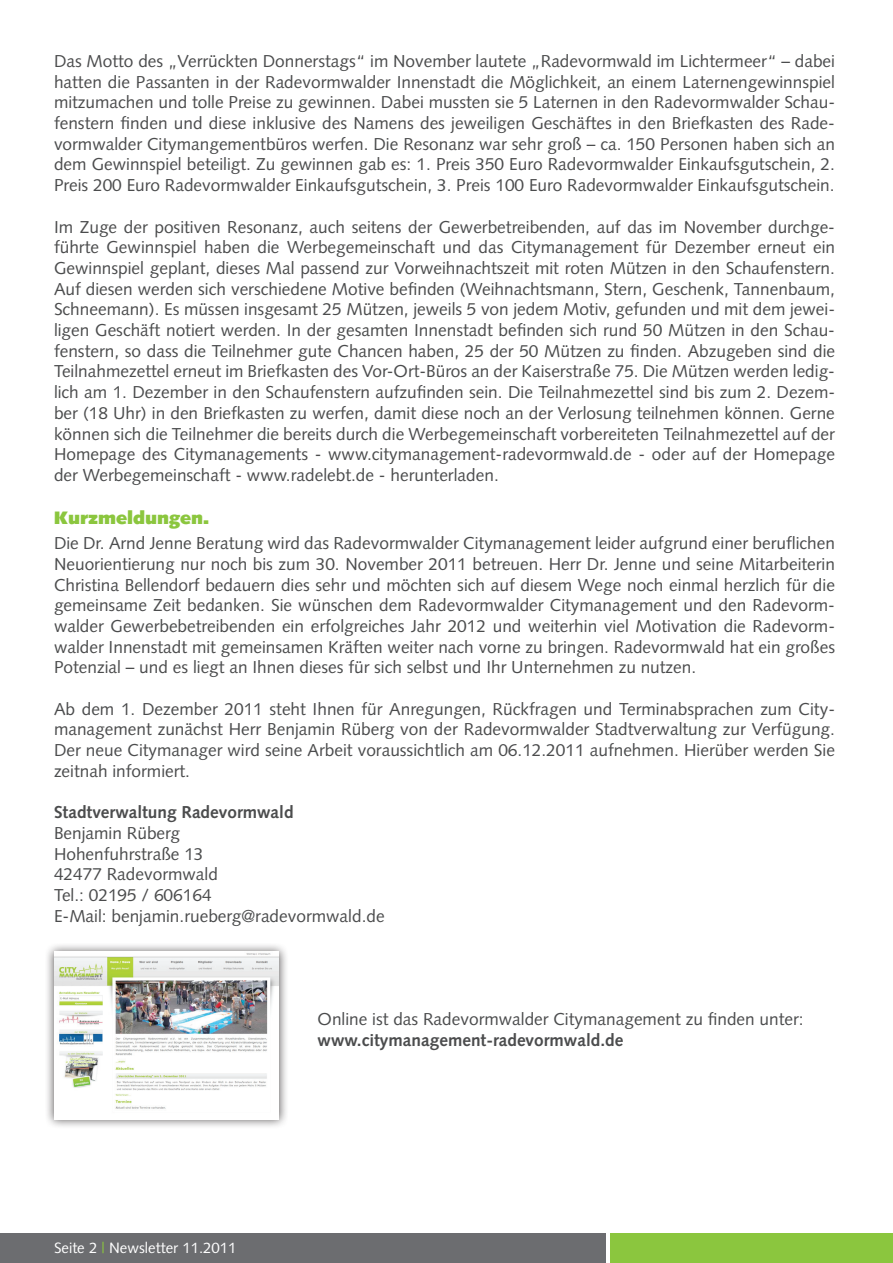
<style>
.page{position:relative;width:893px;height:1263px;background:#fff}
.page>*{position:absolute;margin:0;border:0;box-sizing:border-box;transform-origin:0 0}
.t1{font:900 18px "Syntax";color:#8bc63e}
.t2{font:17.25px/20.7px "Syntax";color:#4b4c4d;text-align:justify}
.t3{font:700 17.25px "Syntax";color:#4b4c4d}
.t4{font:15px "Syntax";color:#fff}
.s1{color:#8bc63e}
</style>
<div class="page">
<div style="left:610px;top:1234px;width:283px;height:29px;background:#8bc63e"></div>
<div style="left:0;top:1234px;width:606px;height:29px;background:#6c6d70"></div>
<div style="left:44px;top:942px;width:244px;height:187px;background:#231f20;opacity:.75"></div>
<img style="left:54px;top:952px;width:225px;height:167px">
<p class="t2" style="left:54px;top:51px;width:783px">Das Motto des „Verrückten Donnerstags“ im November lautete „Radevormwald im Lichtermeer“ – dabei hatten die Passanten in der Radevormwalder Innenstadt die Möglichkeit, an einem Laternengewinnspiel mitzumachen und tolle Preise zu gewinnen. Dabei mussten sie 5 Laternen in den Radevormwalder Schau&shy;fenstern finden und diese inklusive des Namens des jeweiligen Geschäftes in den Briefkasten des Rade&shy;vormwalder Citymangementbüros werfen. Die Resonanz war sehr groß – ca. 150 Personen haben sich an dem Gewinnspiel beteiligt. Zu gewinnen gab es: 1. Preis 350 Euro Radevormwalder Einkaufsgutschein, 2.<br>Preis 200 Euro Radevormwalder Einkaufsgutschein, 3. Preis 100 Euro Radevormwalder Einkaufsgutschein.</p>
<p class="t2" style="left:54px;top:216px;width:783px">Im Zuge der positiven Resonanz, auch seitens der Gewerbetreibenden, auf das im November durchge&shy;führte Gewinnspiel haben die Werbegemeinschaft und das Citymanagement für Dezember erneut ein Gewinnspiel geplant, dieses Mal passend zur Vorweihnachtszeit mit roten Mützen in den Schaufenstern.<br>Auf diesen werden sich verschiedene Motive befinden (Weihnachtsmann, Stern, Geschenk, Tannenbaum, Schneemann). Es müssen insgesamt 25 Mützen, jeweils 5 von jedem Motiv, gefunden und mit dem jewei&shy;ligen Geschäft notiert werden. In der gesamten Innenstadt befinden sich rund 50 Mützen in den Schau&shy;fenstern, so dass die Teilnehmer gute Chancen haben, 25 der 50 Mützen zu finden. Abzugeben sind die Teilnahmezettel erneut im Briefkasten des Vor-Ort-Büros an der Kaiserstraße 75. Die Mützen werden ledig&shy;lich am 1. Dezember in den Schaufenstern aufzufinden sein. Die Teilnahmezettel sind bis zum 2. Dezem&shy;ber (18 Uhr) in den Briefkasten zu werfen, damit diese noch an der Verlosung teilnehmen können. Gerne können sich die Teilnehmer die bereits durch die Werbegemeinschaft vorbereiteten Teilnahmezettel auf der Homepage des Citymanagements - www.citymanagement-radevormwald.de - oder auf der Homepage der Werbegemeinschaft - www.radelebt.de - herunterladen.</p>
<p class="t1" style="left:54px;top:507px;width:157px">Kurzmeldungen.</p>
<p class="t2" style="left:54px;top:533px;width:783px">Die Dr. Arnd Jenne Beratung wird das Radevormwalder Citymanagement leider aufgrund einer beruflichen Neuorientierung nur noch bis zum 30. November 2011 betreuen. Herr Dr. Jenne und seine Mitarbeiterin Christina Bellendorf bedauern dies sehr und möchten sich auf diesem Wege noch einmal herzlich für die gemeinsame Zeit bedanken. Sie wünschen dem Radevormwalder Citymanagement und den Radevorm&shy;walder Gewerbebetreibenden ein erfolgreiches Jahr 2012 und weiterhin viel Motivation die Radevorm&shy;walder Innenstadt mit gemeinsamen Kräften weiter nach vorne zu bringen. Radevormwald hat ein großes Potenzial – und es liegt an Ihnen dieses für sich selbst und Ihr Unternehmen zu nutzen.</p>
<p class="t2" style="left:54px;top:698px;width:782px">Ab dem 1. Dezember 2011 steht Ihnen für Anregungen, Rückfragen und Terminabsprachen zum City&shy;management zunächst Herr Benjamin Rüberg von der Radevormwalder Stadtverwaltung zur Verfügung.<br>Der neue Citymanager wird seine Arbeit voraussichtlich am 06.12.2011 aufnehmen. Hierüber werden Sie zeitnah informiert.</p>
<p class="t3" style="left:54px;top:802px;width:241px">Stadtverwaltung Radevormwald</p>
<p class="t2" style="left:54px;top:823px;width:332px;text-align:left">Benjamin Rüberg<br>Hohenfuhrstraße 13<br>42477 Radevormwald<br>Tel.: 02195 / 606164<br>E-Mail: benjamin.rueberg@radevormwald.de</p>
<p class="t4" style="left:54px;top:1239px;width:184px">Seite 2 <span class="s1">|</span> Newsletter 11.2011</p>
<p class="t2" style="left:318px;top:1009px;width:488px">Online ist das Radevormwalder Citymanagement zu finden unter:</p>
<p class="t3" style="left:318px;top:1030px;width:307px">www.citymanagement-radevormwald.de</p>
</div>
